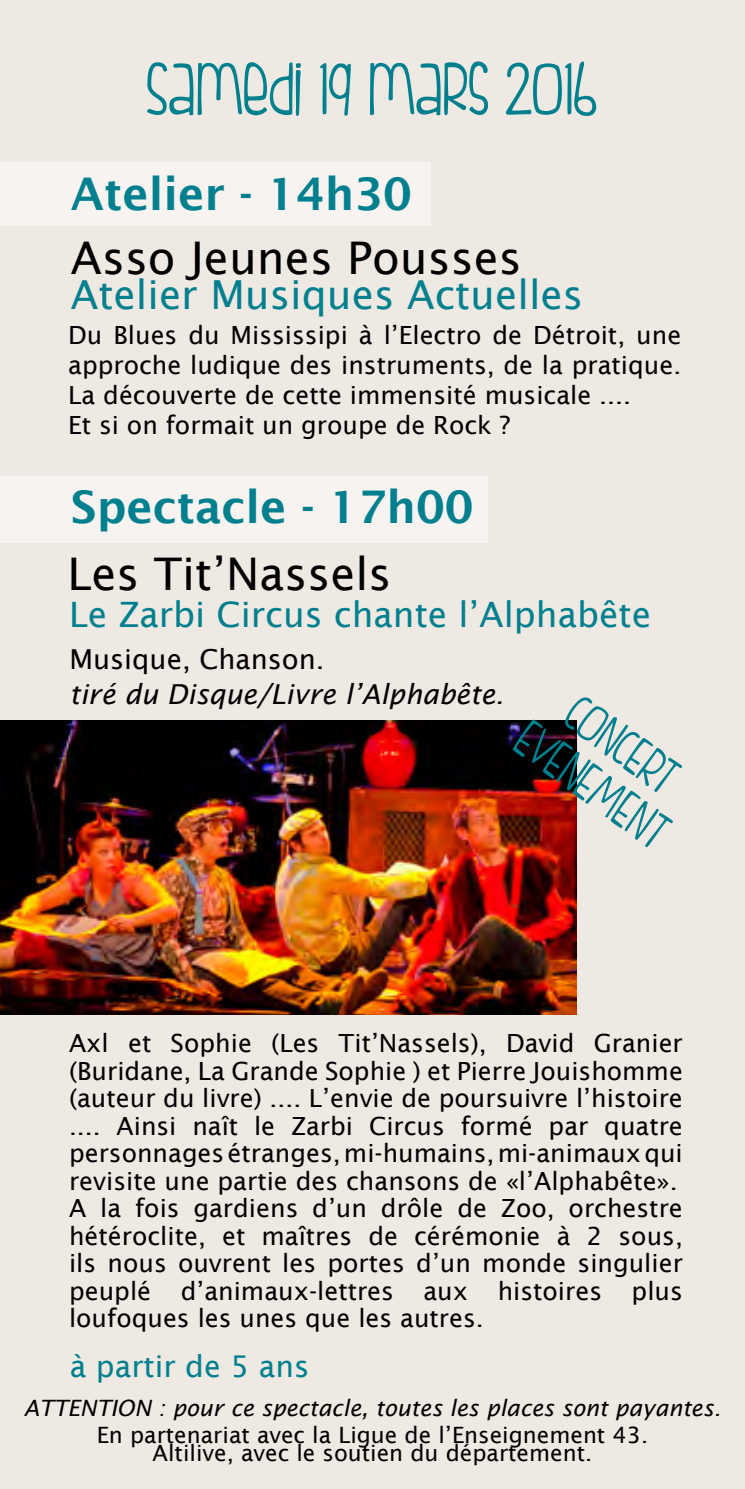
<style>
.page{position:relative;width:745px;height:1489px;background:#fff}
.page>*{position:absolute;margin:0;border:0;box-sizing:border-box;transform-origin:0 0}
.t1{font:77.5px "FIS Hfingers";color:#007f8e}
.t2{font:55px/50px "FIS Hfingers";color:#007f8e;text-align:center}
.t3{font:45px "Lucida Sans";color:#000}
.t4{font:600 45px "Lucida Sans";color:#007f8e}
.t5{font:40px "Lucida Sans";color:#007f8e}
.t6{font:35px "Lucida Sans";color:#007f8e}
.t7{font:30px "Lucida Sans";color:#007f8e}
.t8{font:italic 27.5px "Lucida Sans";color:#000}
.t9{font:27.5px "Lucida Sans";color:#000}
.t10{font:25px/27.5px "Lucida Sans";color:#000}
.t11{font:22.5px/17.5px "Lucida Sans";color:#000;text-align:center}
.t12{font:italic 22.5px "Lucida Sans";color:#000}
</style>
<div class="page">
<div style="left:0;top:0;width:744px;height:1488px;background:#efe9e3"></div>
<div style="left:0;top:162px;width:430px;height:64px;background:#f6f3f0"></div>
<div style="left:0;top:476px;width:487px;height:66px;background:#f6f3f0"></div>
<img style="left:0;top:721px;width:576px;height:293px">
<h1 class="t1" style="left:147px;top:46px;width:451px">SAMEDI 19 MARS 2016</h1>
<h3 class="t4" style="left:71px;top:168px;width:342px">Atelier - 14h30</h3>
<h3 class="t3" style="left:71px;top:232px;width:452px">Asso Jeunes Pousses</h3>
<h3 class="t5" style="left:71px;top:271px;width:513px">Atelier Musiques Actuelles</h3>
<p class="t10" style="left:68px;top:320px;width:614px;line-height:30px">Du Blues du Mississipi à l’Electro de Détroit, une approche ludique des instruments, de la pratique.<br>La découverte de cette immensité musicale ....<br>Et si on formait un groupe de Rock ?</p>
<h3 class="t4" style="left:71px;top:481px;width:404px">Spectacle - 17h00</h3>
<h3 class="t3" style="left:67px;top:548px;width:325px">Les Tit’Nassels</h3>
<h3 class="t6" style="left:69px;top:594px;width:583px">Le Zarbi Circus chante l’Alphabête</h3>
<p class="t9" style="left:69px;top:643px;width:256px">Musique, Chanson.</p>
<p class="t8" style="left:69px;top:678px;width:436px">tiré du Disque/Livre l’Alphabête.</p>
<h2 class="t2" style="left:565px;top:673px;width:177px;rotate:36deg">CONCERT<br>EVENEMENT</h2>
<p class="t10" style="left:69px;top:1029px;width:615px">Axl et Sophie (Les Tit’Nassels), David Granier (Buridane, La Grande Sophie ) et Pierre Jouishomme (auteur du livre) .... L’envie de poursuivre l’histoire .... Ainsi naît le Zarbi Circus formé par quatre personnages étranges, mi-humains, mi-animaux qui revisite une partie des chansons de «l’Alphabête».<br>A la fois gardiens d’un drôle de Zoo, orchestre hétéroclite, et maîtres de cérémonie à 2 sous, ils nous ouvrent les portes d’un monde singulier peuplé d’animaux-lettres aux histoires plus loufoques les unes que les autres.</p>
<p class="t7" style="left:70px;top:1348px;width:241px">à partir de 5 ans</p>
<p class="t12" style="left:24px;top:1394px;width:698px">ATTENTION : pour ce spectacle, toutes les places sont payantes.</p>
<p class="t11" style="left:97px;top:1426px;width:552px">En partenariat avec la Ligue de l’Enseignement 43.<br>Altilive, avec le soutien du département.</p>
</div>
